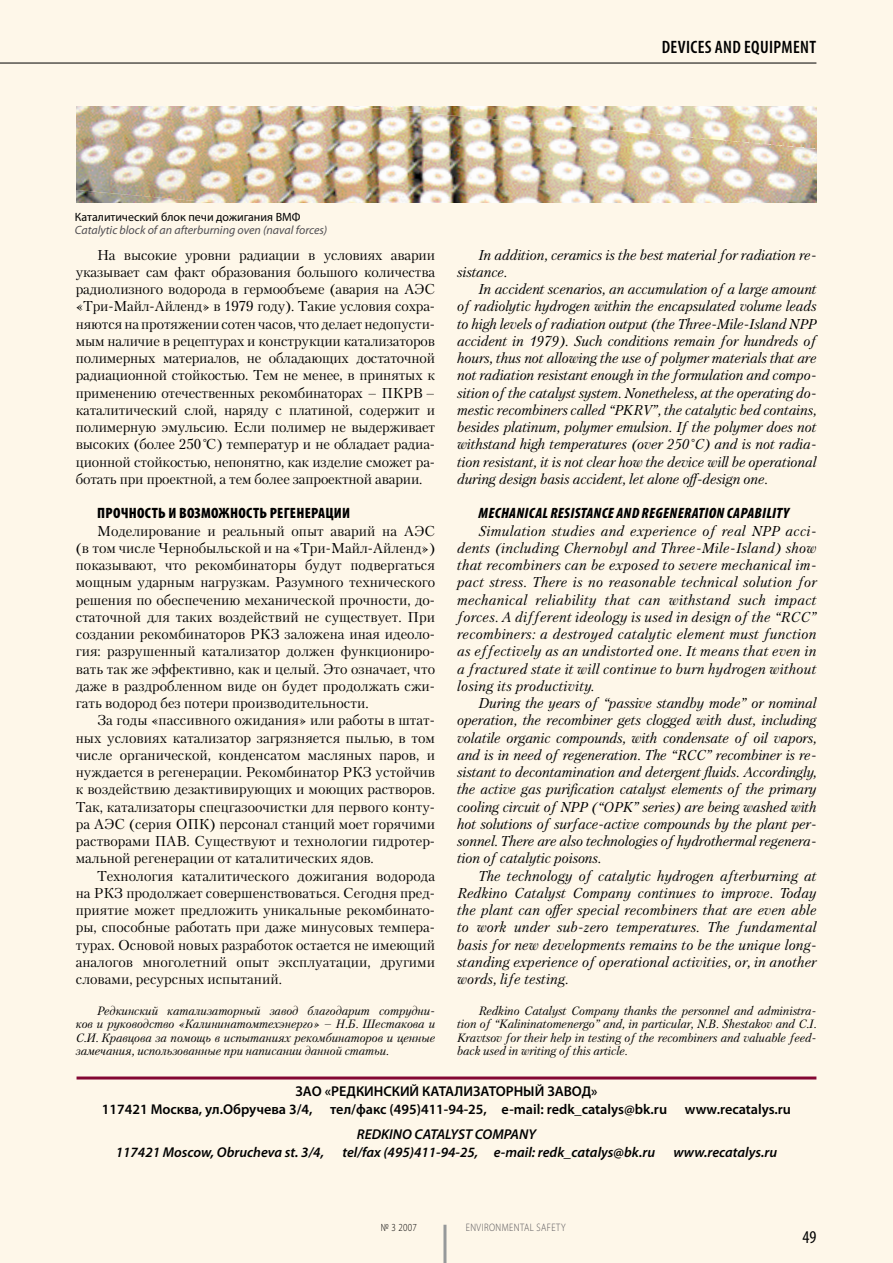
<style>
.page{position:relative;width:893px;height:1263px;background:#fef7e9}
.page>*{position:absolute;margin:0;border:0;box-sizing:border-box;transform-origin:0 0}
.t1{font:600 condensed 18px "Myriad Pro";letter-spacing:.02em;color:#000}
.t2{font:condensed 18px "Myriad Pro";color:#000}
.t3{font:italic 900 condensed 15px "Myriad Pro";letter-spacing:.02em;color:#000}
.t4{font:900 condensed 15px "Myriad Pro";letter-spacing:.02em;color:#000}
.t5{font:italic 14.25px/17.2px "Petersburg";color:#000;text-align:justify}
.t6{font:14.25px/17.2px "Petersburg";color:#000;text-align:justify}
.t7{font:600 14.25px/17.2px "Myriad Pro";color:#000;text-align:center}
.t8{font:italic 600 14.25px "Myriad Pro";color:#000}
.t9{font:italic 12px/13.5px "Petersburg";color:#000;text-align:justify}
.t10{font:italic 12px "Myriad Pro";color:#504e53}
.t11{font:12px "Myriad Pro";color:#000}
.t12{font:300 10.8px "Myriad Pro";letter-spacing:.05em;color:#504e53;scale:.83 1}
.t13{font:300 10.8px "Myriad Pro";color:#000;scale:.83 1}
.s1{font-style:italic}
</style>
<div class="page">
<hr style="left:443px;top:1225px;width:3px;height:38px;background:#96999a">
<hr style="left:0;top:63px;width:816px;height:1px;background:#000">
<img style="left:77px;top:106px;width:739px;height:80px">
<img style="left:77px;top:186px;width:739px;height:16px">
<hr style="left:77px;top:1076px;width:739px;height:3px;background:#830733">
<p class="t1" style="left:662px;top:35px;width:130px">DEVICES AND EQUIPMENT</p>
<p class="t11" style="left:75px;top:209px;width:227px">Каталитический блок печи дожигания ВМФ</p>
<p class="t10" style="left:75px;top:223px;width:254px">Catalytic block of an afterburning oven (naval forces)</p>
<p class="t6" style="left:76px;top:246px;width:361px;text-indent:21px">На высокие уровни радиации в условиях аварии указывает сам факт образования большого количества радиолизного водорода в гермообъеме (авария на АЭС «Три-Майл-Айленд» в 1979 году). Такие условия сохра&shy;няются на протяжении сотен часов, что делает недопусти&shy;мым наличие в рецептурах и конструкции катализаторов полимерных материалов, не обладающих достаточной радиационной стойкостью. Тем не менее, в принятых к применению отечественных рекомбинаторах – ПКРВ – каталитический слой, наряду с платиной, содержит и полимерную эмульсию. Если полимер не выдерживает высоких (более 250<span class="s1">°</span>С) температур и не обладает радиа&shy;ционной стойкостью, непонятно, как изделие сможет ра&shy;ботать при проектной, а тем более запроектной аварии.</p>
<p class="t4" style="left:97px;top:504px;width:255px">Прочность и возможность регенерации</p>
<p class="t6" style="left:76px;top:522px;width:361px;text-indent:21px">Моделирование и реальный опыт аварий на АЭС (в том числе Чернобыльской и на «Три-Майл-Айленд») показывают, что рекомбинаторы будут подвергаться мощным ударным нагрузкам. Разумного технического решения по обеспечению механической прочности, до&shy;статочной для таких воздействий не существует. При создании рекомбинаторов РКЗ заложена иная идеоло&shy;гия: разрушенный катализатор должен функциониро&shy;вать так же эффективно, как и целый. Это означает, что даже в раздробленном виде он будет продолжать сжи&shy;гать водород без потери производительности.</p>
<p class="t6" style="left:76px;top:712px;width:361px;text-indent:21px">За годы «пассивного ожидания» или работы в штат&shy;ных условиях катализатор загрязняется пылью, в том числе органической, конденсатом масляных паров, и нуждается в регенерации. Рекомбинатор РКЗ устойчив к воздействию дезактивирующих и моющих растворов.<br>Так, катализаторы спецгазоочистки для первого конту&shy;ра АЭС (серия ОПК) персонал станций моет горячими растворами ПАВ. Существуют и технологии гидротер&shy;мальной регенерации от каталитических ядов.</p>
<p class="t6" style="left:76px;top:867px;width:361px;text-indent:21px">Технология каталитического дожигания водорода на РКЗ продолжает совершенствоваться. Сегодня пред&shy;приятие может предложить уникальные рекомбинато&shy;ры, способные работать при даже минусовых темпера&shy;турах. Основой новых разработок остается не имеющий аналогов многолетний опыт эксплуатации, другими словами, ресурсных испытаний.</p>
<p class="t9" style="left:76px;top:1004px;width:361px;text-indent:21px">Редкинский катализаторный завод благодарит сотрудни&shy;ков и руководство «Калининатомтехэнерго» – Н.Б. Шестакова и С.И. Кравцова за помощь в испытаниях рекомбинаторов и ценные замечания, использованные при написании данной статьи.</p>
<p class="t5" style="left:457px;top:246px;width:361px;text-indent:21px">In addition, ceramics is the best material for radiation re&shy;sistance.</p>
<p class="t5" style="left:457px;top:281px;width:361px;text-indent:21px">In accident scenarios, an accumulation of a large amount of radiolytic hydrogen within the encapsulated volume leads to high levels of radiation output (the Three-Mile-Island NPP accident in 1979). Such conditions remain for hundreds of hours, thus not allowing the use of polymer materials that are not radiation resistant enough in the formulation and compo&shy;sition of the catalyst system. Nonetheless, at the operating do&shy;mestic recombiners called “PKRV”, the catalytic bed contains, besides platinum, polymer emulsion. If the polymer does not withstand high temperatures (over 250°C) and is not radia&shy;tion resistant, it is not clear how the device will be operational during design basis accident, let alone off-design one.</p>
<p class="t3" style="left:478px;top:504px;width:312px">MECHANICAL RESISTANCE AND REGENERATION CAPABILITY</p>
<p class="t5" style="left:457px;top:522px;width:361px;text-indent:21px">Simulation studies and experience of real NPP acci&shy;dents (including Chernobyl and Three-Mile-Island) show that recombiners can be exposed to severe mechanical im&shy;pact stress. There is no reasonable technical solution for mechanical reliability that can withstand such impact forces. A different ideology is used in design of the “RCC” recombiners: a destroyed catalytic element must function as effectively as an undistorted one. It means that even in a fractured state it will continue to burn hydrogen without losing its productivity.</p>
<p class="t5" style="left:457px;top:695px;width:361px;text-indent:21px">During the years of “passive standby mode” or nominal operation, the recombiner gets clogged with dust, including volatile organic compounds, with condensate of oil vapors, and is in need of regeneration. The “RCC” recombiner is re&shy;sistant to decontamination and detergent fluids. Accordingly, the active gas purification catalyst elements of the primary cooling circuit of NPP (“OPK” series) are being washed with hot solutions of surface-active compounds by the plant per&shy;sonnel. There are also technologies of hydrothermal regenera&shy;tion of catalytic poisons.</p>
<p class="t5" style="left:457px;top:867px;width:361px;text-indent:21px">The technology of catalytic hydrogen afterburning at Redkino Catalyst Company continues to improve. Today the plant can offer special recombiners that are even able to work under sub-zero temperatures. The fundamental basis for new developments remains to be the unique long&shy;standing experience of operational activities, or, in another words, life testing.</p>
<p class="t9" style="left:457px;top:1004px;width:361px;text-indent:21px">Redkino Catalyst Company thanks the personnel and administra&shy;tion of “Kalininatomenergo” and, in particular, N.B. Shestakov and C.I.<br>Kravtsov for their help in testing of the recombiners and valuable feed&shy;back used in writing of this article.</p>
<p class="t7" style="left:102px;top:1083px;width:691px">ЗАО «РЕДКИНСКИЙ КАТАЛИЗАТОРНЫЙ ЗАВОД»<br>117421 Москва, ул.Обручева 3/4, тел/факс (495)411-94-25, e-mail: redk_catalys@bk.ru www.recatalys.ru</p>
<p class="t8" style="left:357px;top:1125px;width:181px">REDKINO CATALYST COMPANY</p>
<p class="t8" style="left:116px;top:1143px;width:210px">117421 Moscow, Obrucheva st. 3/4,</p>
<p class="t8" style="left:342px;top:1143px;width:314px">tel/fax (495)411-94-25, e-mail: redk_catalys@bk.ru</p>
<p class="t8" style="left:673px;top:1143px;width:105px">www.recatalys.ru</p>
<p class="t13" style="left:381px;top:1221px;width:45px">№ 3 2007</p>
<p class="t12" style="left:466px;top:1221px;width:122px">ENVIRONMENTAL SAFETY</p>
<p class="t2" style="left:803px;top:1226px;width:15px">49</p>
</div>
